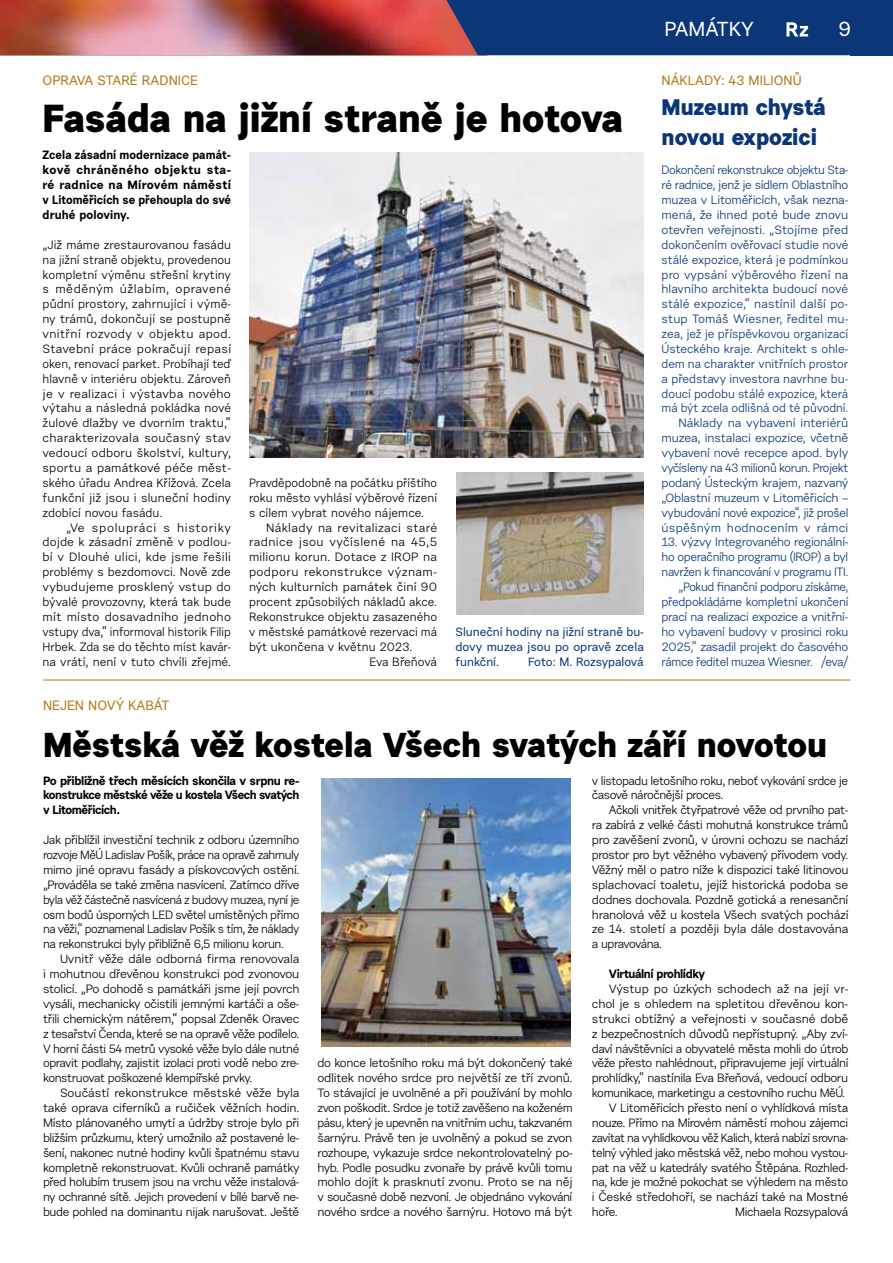
<style>
.page{position:relative;width:893px;height:1263px;background:#fff}
.page>*{position:absolute;margin:0;border:0;box-sizing:border-box;transform-origin:0 0}
.t1{font:700 39px "Urban Grotesk Me Bl";color:#000}
.t2{font:700 34.5px "Urban Grotesk Me Bl";color:#000}
.t3{font:700 22.5px/29.7px "Urban Grotesk Me Bl";color:#0b3677}
.t4{font:20.25px "Urban Grotesk Me Bl";color:#fff}
.t5{font:13.5px "Urban Grotesk Me Bl";color:#b57916}
.t6{font:12px/14.9px "Urban Grotesk Re Bo";letter-spacing:-.03em;color:#000;text-align:justify}
.t7{font:12px/14.9px "Urban Grotesk Re Bo";letter-spacing:-.02em;color:#0b3677;text-align:right}
.t8{font:700 12px/14.9px "Urban Grotesk Re Bo";letter-spacing:-.035em;color:#000;text-align:justify}
.t9{font:12px "Urban Grotesk Re Bo";letter-spacing:.005em;color:#000}
.t10{font:12px/14.9px "Urban Grotesk Me Bl";color:#0b3677;text-align:justify}
.t11{font:12px "Urban Grotesk Re Bo";letter-spacing:-.01em;color:#000}
.t12{font:12px "Urban Grotesk Re Bo";color:#000}
.t13{font:12px "Urban Grotesk Re Bo";letter-spacing:.015em;color:#000}
.t14{font:12px "Urban Grotesk Re Bo";letter-spacing:.03em;color:#000}
.t15{font:12px "Urban Grotesk Re Bo";letter-spacing:.035em;color:#000}
</style>
<div class="page">
<hr style="left:43px;top:680px;width:807px;height:1px;background:#b57916">
<img style="left:249px;top:152px;width:395px;height:305px">
<img style="left:456px;top:472px;width:187px;height:142px">
<img style="left:321px;top:778px;width:249px;height:268px">
<img style="left:0;top:0;width:446px;height:55px">
<div style="left:446px;top:0;width:404px;height:55px;background:#0b3677"></div>
<div style="left:850px;top:0;width:43px;height:55px;background:#0b3677"></div>
<p class="t5" style="left:43px;top:72px;width:157px">OPRAVA STARÉ RADNICE</p>
<h1 class="t1" style="left:43px;top:93px;width:582px">Fasáda na jižní straně je hotova</h1>
<p class="t8" style="left:43px;top:148px;width:190px">Zcela zásadní modernizace památ&shy;kově chráněného objektu sta&shy;ré radnice na Mírovém náměstí v Litoměřicích se přehoupla do své druhé poloviny.</p>
<p class="t6" style="left:43px;top:237px;width:190px">„Již máme zrestaurovanou fasádu na jižní straně objektu, provedenou kompletní výměnu střešní krytiny s měděným úžlabím, opravené půdní prostory, zahrnující i výmě&shy;ny trámů, dokončují se postupně vnitřní rozvody v objektu apod.<br>Stavební práce pokračují repasí oken, renovací parket. Probíhají teď hlavně v interiéru objektu. Zároveň je v realizaci i výstavba nového výtahu a následná pokládka nové žulové dlažby ve dvorním traktu,“ charakterizovala současný stav vedoucí odboru školství, kultury, sportu a památkové péče měst&shy;ského úřadu Andrea Křížová. Zcela funkční již jsou i sluneční hodiny zdobící novou fasádu.</p>
<p class="t6" style="left:43px;top:520px;width:190px;text-indent:23px">„Ve spolupráci s historiky dojde k zásadní změně v podlou&shy;bí v Dlouhé ulici, kde jsme řešili problémy s bezdomovci. Nově zde vybudujeme prosklený vstup do bývalé provozovny, která tak bude mít místo dosavadního jednoho vstupy dva,“ informoval historik Filip Hrbek. Zda se do těchto míst kavár&shy;na vrátí, není v tuto chvíli zřejmé.</p>
<p class="t6" style="left:249px;top:475px;width:190px">Pravděpodobně na počátku příštího roku město vyhlásí výběrové řízení s cílem vybrat nového nájemce.</p>
<p class="t14" style="left:266px;top:520px;width:173px">Náklady na revitalizaci staré</p>
<p class="t15" style="left:249px;top:535px;width:190px">radnice jsou vyčíslené na 45,5</p>
<p class="t13" style="left:249px;top:550px;width:190px">milionu korun. Dotace z IROP na</p>
<p class="t14" style="left:249px;top:564px;width:190px">podporu rekonstrukce význam-</p>
<p class="t13" style="left:249px;top:579px;width:189px">ných kulturních památek činí 90</p>
<p class="t9" style="left:249px;top:594px;width:190px">procent způsobilých nákladů akce.</p>
<p class="t9" style="left:249px;top:609px;width:190px">Rekonstrukce objektu zasazeného</p>
<p class="t12" style="left:249px;top:624px;width:190px">v městské památkové rezervaci má</p>
<p class="t9" style="left:249px;top:639px;width:165px">být ukončena v květnu 2023.</p>
<p class="t6" style="left:369px;top:654px;width:69px">Eva Břeňová</p>
<p class="t10" style="left:455px;top:624px;width:190px">Sluneční hodiny na jižní straně bu&shy;dovy muzea jsou po opravě zcela funkční.</p>
<p class="t10" style="left:528px;top:654px;width:117px">Foto: M. Rozsypalová</p>
<h3 class="t4" style="left:665px;top:17px;width:91px">PAMÁTKY</h3>
<h3 class="t4" style="left:838px;top:17px;width:14px">9</h3>
<p class="t5" style="left:662px;top:72px;width:141px">NÁKLADY: 43 MILIo NŮ</p>
<h3 class="t3" style="left:662px;top:92px;width:166px">Muzeum chystá novou expozici</h3>
<p class="t7" style="left:662px;top:163px;width:188px">Dokončení rekonstrukce objektu Sta&shy;ré radnice, jenž je sídlem Oblastního muzea v Litoměřicích, však nezna&shy;mená, že ihned poté bude znovu otevřen veřejnosti. „Stojíme před dokončením ověřovací studie nové stálé expozice, která je podmínkou pro vypsání výběrového řízení na hlavního architekta budoucí nové stálé expozice,“ nastínil další po&shy;stup Tomáš Wiesner, ředitel mu&shy;zea, jež je příspěvkovou organizací Ústeckého kraje. Architekt s ohle&shy;dem na charakter vnitřních prostor a představy investora navrhne bu&shy;doucí podobu stálé expozice, která má být zcela odlišná od té původní.<br>Náklady na vybavení interiérů muzea, instalaci expozice, včetně vybavení nové recepce apod. byly vyčísleny na 43 milionů korun. Projekt podaný Ústeckým krajem, nazvaný „Oblastní muzeum v Litoměřicích – vybudování nové expozice“, již prošel úspěšným hodnocením v rámci</p>
<p class="t7" style="left:662px;top:535px;width:188px">13. výzvy Integrovaného regionální&shy;ho operačního programu (IROP) a byl navržen k financování v programu ITI. „Pokud finanční podporu získáme, předpokládáme kompletní ukončení prací na realizaci expozice a vnitřní&shy;ho vybavení budovy v prosinci roku 2025,“ zasadil projekt do časového rámce ředitel muzea Wiesner. /eva/</p>
<p class="t5" style="left:43px;top:697px;width:128px">NEJEN NOVÝ KABÁT</p>
<h2 class="t2" style="left:43px;top:722px;width:786px">Městská věž kostela Všech svatých září novotou</h2>
<p class="t8" style="left:43px;top:773px;width:258px">Po přibližně třech měsících skončila v srpnu re&shy;konstrukce městské věže u kostela Všech svatých v Litoměřicích.</p>
<p class="t6" style="left:43px;top:832px;width:258px">Jak přiblížil investiční technik z odboru územního rozvoje MěÚ Ladislav Pošík, práce na opravě zahrnuly mimo jiné opravu fasády a pískovcových ostění. „Prováděla se také změna nasvícení. Zatímco dříve byla věž částečně nasvícená z budovy muzea, nyní je osm bodů úsporných LED světel umístěných přímo na věži,“ poznamenal Ladislav Pošík s tím, že náklady na rekonstrukci byly přibližně 6,5 milionu korun.</p>
<p class="t6" style="left:43px;top:951px;width:258px;text-indent:17px">Uvnitř věže dále odborná firma renovovala i mohutnou dřevěnou konstrukci pod zvonovou stolicí. „Po dohodě s památkáři jsme její povrch vysáli, mechanicky očistili jemnými kartáči a oše&shy;třili chemickým nátěrem,“ popsal Zdeněk Oravec z tesařství Čenda, které se na opravě věže podílelo.<br>V horní části 54 metrů vysoké věže bylo dále nutné opravit podlahy, zajistit izolaci proti vodě nebo zre&shy;konstruovat poškozené klempířské prvky.</p>
<p class="t6" style="left:43px;top:1085px;width:258px;text-indent:17px">Součástí rekonstrukce městské věže byla také oprava ciferníků a ručiček věžních hodin.<br>Místo plánovaného umytí a údržby stroje bylo při bližším průzkumu, který umožnilo až postavené le&shy;šení, nakonec nutné hodiny kvůli špatnému stavu kompletně rekonstruovat. Kvůli ochraně památky před holubím trusem jsou na vrchu věže instalová&shy;ny ochranné sítě. Jejich provedení v bílé barvě ne&shy;bude pohled na dominantu nijak narušovat. Ještě</p>
<p class="t6" style="left:592px;top:773px;width:258px">v listopadu letošního roku, neboť vykování srdce je časově náročnější proces.</p>
<p class="t6" style="left:592px;top:802px;width:258px;text-indent:17px">Ačkoli vnitřek čtyřpatrové věže od prvního pat&shy;ra zabírá z velké části mohutná konstrukce trámů pro zavěšení zvonů, v úrovni ochozu se nachází prostor pro byt věžného vybavený přívodem vody.<br>Věžný měl o patro níže k dispozici také litinovou splachovací toaletu, jejíž historická podoba se dodnes dochovala. Pozdně gotická a renesanční hranolová věž u kostela Všech svatých pochází ze 14. století a později byla dále dostavována a upravována.</p>
<p class="t8" style="left:609px;top:966px;width:98px">Virtuální prohlídky</p>
<p class="t12" style="left:609px;top:981px;width:241px">Výstup po úzkých schodech až na její vr-</p>
<p class="t11" style="left:592px;top:996px;width:258px">chol je s ohledem na spletitou dřevěnou kon-</p>
<p class="t11" style="left:592px;top:1011px;width:258px">strukci obtížný a veřejnosti v současné době</p>
<p class="t6" style="left:592px;top:1026px;width:258px">z bezpečnostních důvodů nepřístupný. „Aby zví-</p>
<p class="t6" style="left:592px;top:1041px;width:258px">daví návštěvníci a obyvatelé města mohli do útrob</p>
<p class="t6" style="left:592px;top:1055px;width:258px">věže přesto nahlédnout, připravujeme její virtuální</p>
<p class="t6" style="left:592px;top:1070px;width:258px">prohlídky,“ nastínila Eva Břeňová, vedoucí odboru</p>
<p class="t6" style="left:592px;top:1085px;width:255px">komunikace, marketingu a cestovního ruchu MěÚ.</p>
<p class="t6" style="left:609px;top:1100px;width:241px">V Litoměřicích přesto není o vyhlídková místa</p>
<p class="t6" style="left:592px;top:1115px;width:258px">nouze. Přímo na Mírovém náměstí mohou zájemci</p>
<p class="t6" style="left:592px;top:1130px;width:258px">zavítat na vyhlídkovou věž Kalich, která nabízí srovna-</p>
<p class="t6" style="left:592px;top:1145px;width:258px">telný výhled jako městská věž, nebo mohou vystou-</p>
<p class="t6" style="left:592px;top:1160px;width:258px">pat na věž u katedrály svatého Štěpána. Rozhled-</p>
<p class="t6" style="left:592px;top:1175px;width:258px">na, kde je možné pokochat se výhledem na město</p>
<p class="t6" style="left:592px;top:1189px;width:258px">i České středohoří, se nachází také na Mostné</p>
<p class="t6" style="left:592px;top:1204px;width:27px">hoře.</p>
<p class="t6" style="left:735px;top:1204px;width:115px">Michaela Rozsypalová</p>
<p class="t6" style="left:317px;top:1055px;width:257px">do konce letošního roku má být dokončený také odlitek nového srdce pro největší ze tří zvonů.<br>To stávající je uvolněné a při používání by mohlo zvon poškodit. Srdce je totiž zavěšeno na koženém pásu, který je upevněn na vnitřním uchu, takzvaném šarnýru. Právě ten je uvolněný a pokud se zvon rozhoupe, vykazuje srdce nekontrolovatelný po&shy;hyb. Podle posudku zvonaře by právě kvůli tomu mohlo dojít k prasknutí zvonu. Proto se na něj v současné době nezvoní. Je objednáno vykování nového srdce a nového šarnýru. Hotovo má být</p>
</div>
